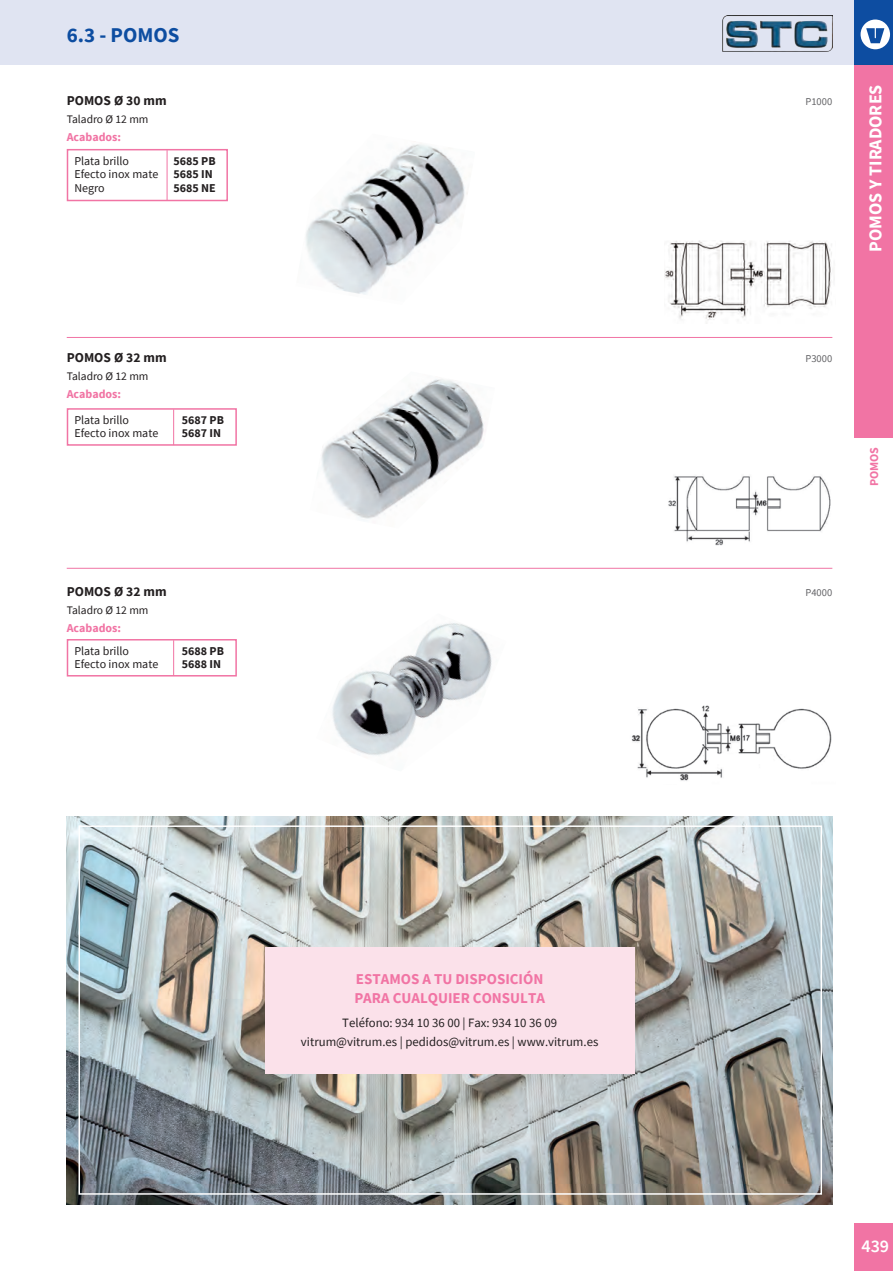
<style>
.page{position:relative;width:893px;height:1271px;background:#fff}
.page>*{position:absolute;margin:0;border:0;box-sizing:border-box;transform-origin:0 0}
.t1{font:700 21px "Source Sans Pro";color:#0d4da1}
.t2{font:700 18px "Source Sans Pro";color:#fff}
.t3{font:600 18px "Source Sans Pro";color:#fff}
.t4{font:700 15px/19.2px "Source Sans Pro";color:#f174a4}
.t5{font:700 13.5px "Source Sans Pro";color:#231f20}
.t6{font:12.75px/19.5px "Source Sans Pro";color:#231f20;text-align:center}
.t7{font:12px/13.5px "Source Sans Pro";color:#231f20}
.t8{font:700 12px/13.5px "Source Sans Pro";color:#231f20}
.t9{font:700 12px "Source Sans Pro";color:#f174a4}
.t10{font:11.55px "Source Sans Pro";color:#231f20}
.t11{font:10.5px "Source Sans Pro";color:#636366}
</style>
<div class="page">
<div style="left:854px;top:0;width:39px;height:438px;background:#f174a4"></div>
<div style="left:854px;top:1222px;width:39px;height:48px;background:#f174a4"></div>
<div style="left:0;top:0;width:854px;height:64px;background:#e0e4f2"></div>
<div style="left:854px;top:0;width:39px;height:64px;background:#0d4da1"></div>
<hr style="left:854px;top:64px;width:39px;height:1px;background:#0d4d9a">
<svg style="left:860px;top:19px;width:30px;height:30px"></svg>
<div style="left:67px;top:408px;width:170px;height:37px;border:2px solid #f174a4"></div>
<hr style="left:173px;top:409px;width:1px;height:36px;background:#f174a4">
<div style="left:67px;top:639px;width:170px;height:37px;border:2px solid #f174a4"></div>
<hr style="left:173px;top:640px;width:1px;height:35px;background:#f174a4">
<hr style="left:67px;top:568px;width:765px;height:1px;background:#f174a4">
<hr style="left:67px;top:337px;width:765px;height:1px;background:#f174a4">
<img style="left:306px;top:144px;width:162px;height:151px">
<img style="left:321px;top:379px;width:163px;height:141px">
<img style="left:332px;top:623px;width:160px;height:133px">
<img style="left:665px;top:240px;width:167px;height:80px">
<img style="left:668px;top:476px;width:163px;height:70px">
<img style="left:631px;top:705px;width:201px;height:76px">
<img style="left:67px;top:816px;width:765px;height:388px">
<div style="left:79px;top:825px;width:743px;height:369px;border:2px solid #fff"></div>
<img style="left:723px;top:15px;width:109px;height:37px">
<div style="left:265px;top:947px;width:369px;height:126px;background:#fbe1ea"></div>
<div style="left:67px;top:149px;width:161px;height:52px;border:2px solid #f174a4"></div>
<hr style="left:167px;top:150px;width:1px;height:51px;background:#f174a4">
<h1 class="t1" style="left:67px;top:20px;width:114px">6.3 - POMOS</h1>
<p class="t5" style="left:67px;top:91px;width:101px">POMOS Ø 30 mm</p>
<p class="t11" style="left:805px;top:95px;width:28px">P1000</p>
<p class="t10" style="left:67px;top:112px;width:83px">Taladro Ø 12 mm</p>
<p class="t9" style="left:67px;top:129px;width:56px">Acabados:</p>
<p class="t7" style="left:74px;top:154px;width:85px">Plata brillo<br>Efecto inox mate<br>Negro</p>
<p class="t8" style="left:173px;top:154px;width:44px">5685 PB<br>5685 IN<br>5685 NE</p>
<h2 class="t2" style="left:863px;top:252px;width:169px;rotate:-90deg">POMOS Y TIRADORES</h2>
<p class="t5" style="left:67px;top:348px;width:101px">POMOS Ø 32 mm</p>
<p class="t10" style="left:67px;top:368px;width:83px">Taladro Ø 12 mm</p>
<p class="t9" style="left:67px;top:385px;width:56px">Acabados:</p>
<p class="t7" style="left:74px;top:413px;width:85px">Plata brillo<br>Efecto inox mate</p>
<p class="t8" style="left:182px;top:413px;width:44px">5687 PB<br>5687 IN</p>
<p class="t5" style="left:67px;top:582px;width:101px">POMOS Ø 32 mm</p>
<p class="t10" style="left:67px;top:602px;width:83px">Taladro Ø 12 mm</p>
<p class="t9" style="left:67px;top:619px;width:56px">Acabados:</p>
<p class="t7" style="left:74px;top:644px;width:85px">Plata brillo<br>Efecto inox mate</p>
<p class="t8" style="left:182px;top:643px;width:44px">5688 PB<br>5688 IN</p>
<p class="t11" style="left:805px;top:351px;width:28px">P3000</p>
<p class="t9" style="left:866px;top:486px;width:40px;rotate:-90deg">POMOS</p>
<p class="t11" style="left:805px;top:585px;width:28px">P4000</p>
<p class="t4" style="left:354px;top:968px;width:192px">ESTAMOS A TU DISPOSICIÓN<br>PARA CUALQUIER CONSULTA</p>
<p class="t6" style="left:301px;top:1012px;width:299px">Teléfono: 934 10 36 00 | Fax: 934 10 36 09 vitrum@vitrum.es | pedidos@vitrum.es | www.vitrum.es</p>
<h2 class="t3" style="left:861px;top:1233px;width:29px">439</h2>
</div>
